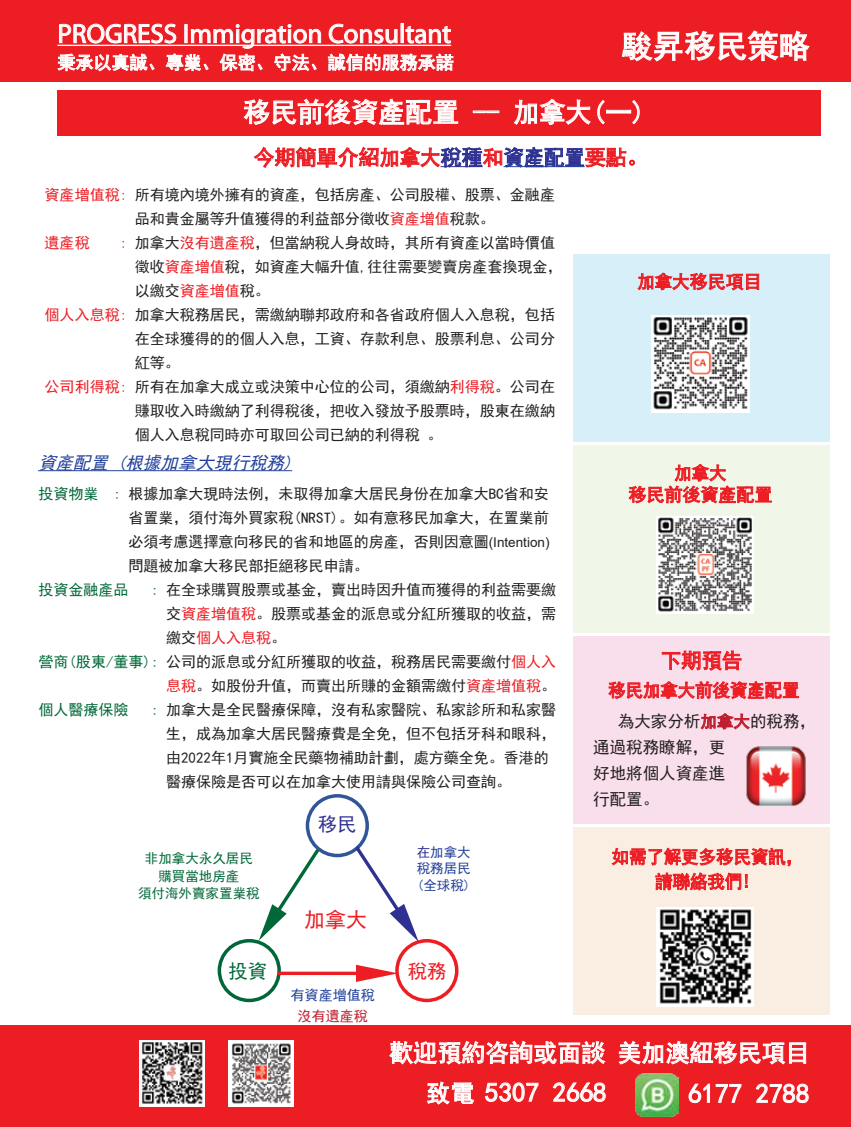
<style>
.page{position:relative;width:851px;height:1127px;background:#fff}
.page>*{position:absolute;margin:0;border:0;box-sizing:border-box;transform-origin:0 0}
.t1{font:31.5px "Sim Hei";color:#fff}
.t2{font:27px "Sim Hei";color:#fff}
.t3{font:27px "Myriad Pro";color:#fff}
.t4{font:24px "Sim Hei";color:#fff}
.t5{font:21px "Sim Hei";color:#ed1d24}
.t6{font:19.35px "Sim Hei";color:#ed1d24}
.t7{font:19.35px "Sim Hei";color:#2e3092}
.t8{font:19.35px "Sim Hei";color:#006838}
.t9{font:18px/24.6px "Sim Hei";color:#ed1d24;text-align:center}
.t10{font:18px "Sim Hei";color:#fff}
.t11{font:italic 17.55px "Sim Hei";color:#21409a}
.t12{font:16.5px/25.8px "Sim Hei";color:#231f20}
.t13{font:15px/24px "Sim Hei";color:#231f20;text-align:justify}
.t14{font:15px "Sim Hei";color:#006838}
.t15{font:15px "Sim Hei";color:#ed1d24}
.t16{font:14.1px "Sim Hei";color:#21409a}
.t17{font:14.1px "Sim Hei";color:#be1e2d}
.t18{font:13.5px/17.7px "Sim Hei";color:#006838;text-align:center}
.t19{font:13.5px/16.2px "Sim Hei";color:#21409a;text-align:justify}
.s1{color:#2e3092}
.s2{color:#21409a}
.s3{color:#ed1d24}
.s4{color:#006838}
.s5{font-family:"Arial";font-size:13.5px}
.s6{color:#231f20}
.s7{color:#be1e2d}
.s8{font-size:24px}
</style>
<div class="page">
<div style="left:0;top:0;width:850px;height:81px;background:#ed1d24"></div>
<div style="left:0;top:1025px;width:850px;height:102px;background:#ed1d24"></div>
<svg style="left:621px;top:30px;width:189px;height:32px"></svg>
<hr style="left:57px;top:45px;width:394px;height:1px;background:#fff">
<img style="left:139px;top:1041px;width:65px;height:65px">
<img style="left:228px;top:1041px;width:66px;height:65px">
<svg style="left:57px;top:23px;width:264px;height:48px"></svg>
<svg style="left:328px;top:23px;width:125px;height:59px"></svg>
<svg style="left:427px;top:1081px;width:47px;height:23px"></svg>
<svg style="left:485px;top:1082px;width:53px;height:20px"></svg>
<svg style="left:553px;top:1082px;width:52px;height:20px"></svg>
<svg style="left:688px;top:1084px;width:21px;height:19px"></svg>
<svg style="left:715px;top:1084px;width:26px;height:19px"></svg>
<svg style="left:755px;top:1083px;width:53px;height:20px"></svg>
<svg style="left:389px;top:1041px;width:216px;height:23px"></svg>
<svg style="left:618px;top:1041px;width:188px;height:24px"></svg>
<img style="left:635px;top:1073px;width:43px;height:43px">
<div style="left:305px;top:794px;width:64px;height:63px;border:4px solid #305698;border-radius:50%"></div>
<div style="left:395px;top:939px;width:63px;height:63px;border:4px solid #ed1d24;border-radius:50%"></div>
<div style="left:217px;top:939px;width:64px;height:63px;border:4px solid #006838;border-radius:50%"></div>
<svg style="left:259px;top:849px;width:60px;height:92px"></svg>
<svg style="left:355px;top:846px;width:63px;height:96px"></svg>
<svg style="left:278px;top:965px;width:120px;height:17px"></svg>
<hr style="left:38px;top:470px;width:122px;height:1px;background:#21409a">
<hr style="left:160px;top:470px;width:54px;height:1px;background:#21409a">
<hr style="left:214px;top:470px;width:78px;height:1px;background:#21409a">
<div style="left:573px;top:254px;width:256px;height:187px;background:#d6eff9"></div>
<img style="left:651px;top:315px;width:97px;height:97px">
<div style="left:573px;top:445px;width:256px;height:187px;background:#f0f7e8"></div>
<div style="left:573px;top:828px;width:256px;height:187px;background:#f9eee1"></div>
<svg style="left:611px;top:847px;width:180px;height:44px"></svg>
<div style="left:573px;top:637px;width:256px;height:187px;background:#f9deeb"></div>
<svg style="left:661px;top:650px;width:80px;height:21px"></svg>
<svg style="left:628px;top:464px;width:143px;height:39px"></svg>
<svg style="left:637px;top:272px;width:122px;height:19px"></svg>
<img style="left:656px;top:908px;width:97px;height:99px">
<img style="left:746px;top:746px;width:60px;height:60px">
<img style="left:656px;top:516px;width:97px;height:97px">
<div style="left:57px;top:90px;width:764px;height:45px;background:#ed1d24"></div>
<svg style="left:243px;top:98px;width:397px;height:70px"></svg>
<svg style="left:608px;top:681px;width:191px;height:49px"></svg>
<h2 class="t3" style="left:57px;top:17px;width:395px">PROGRESS Immigration Consultant</h2>
<p class="t10" style="left:57px;top:53px;width:398px">秉承以真誠、專業、保密、守法、誠信的服務承諾</p>
<h1 class="t1" style="left:621px;top:30px;width:190px">駿昇移民策略</h1>
<h2 class="t2" style="left:243px;top:98px;width:404px">移民前後資產配置 -- 加拿大(一)</h2>
<h3 class="t5" style="left:253px;top:147px;width:395px">今期簡單介紹加拿大<span class="s1">稅種</span>和<span class="s2">資產配置</span>要點。</h3>
<p class="t13" style="left:45px;top:182px;width:511px"><span class="s3">資產增值稅:</span> 所有境內境外擁有的資產，包括房產、公司股權、股票、金融產</p>
<p class="t13" style="left:135px;top:206px;width:361px">品和貴金屬等升值獲得的利益部分徵收<span class="s3">資產增值</span>稅款。</p>
<p class="t15" style="left:45px;top:235px;width:46px">遺產稅</p>
<p class="t13" style="left:120px;top:230px;width:436px"><span class="s3">:</span> 加拿大<span class="s3">沒有遺產稅</span>，但當納稅人身故時，其所有資產以當時價值</p>
<p class="t13" style="left:135px;top:254px;width:429px">徵收<span class="s3">資產增值</span>稅，如資產大幅升值,往往需要變賣房產套換現金，</p>
<p class="t13" style="left:135px;top:278px;width:136px">以繳交<span class="s3">資產增值</span>稅。</p>
<p class="t13" style="left:45px;top:302px;width:511px"><span class="s3">個人入息稅:</span> 加拿大稅務居民，需繳納聯邦政府和各省政府個人入息稅，包括</p>
<p class="t13" style="left:135px;top:326px;width:421px">在全球獲得的的個人入息，工資、存款利息、股票利息、公司分</p>
<p class="t13" style="left:135px;top:350px;width:46px">紅等。</p>
<p class="t13" style="left:45px;top:374px;width:511px"><span class="s3">公司利得稅:</span> 所有在加拿大成立或決策中心位的公司，須繳納<span class="s3">利得稅</span>。公司在</p>
<p class="t13" style="left:135px;top:398px;width:421px">賺取收入時繳納了利得稅後，把收入發放予股票時，股東在繳納</p>
<p class="t13" style="left:135px;top:422px;width:309px">個人入息稅同時亦可取回公司已納的利得稅 。</p>
<p class="t11" style="left:38px;top:454px;width:260px">資產配置 (根據加拿大現行稅務)</p>
<p class="t13" style="left:128px;top:482px;width:422px;text-indent:-90px"><span class="s4">投資物業 :</span> 根據加拿大現時法例，未取得加拿大居民身份在加拿大BC省和安省置業，須付海外買家稅(NRST)。如有意移民加拿大，在置業前必須考慮選擇意向移民的省和地區的房產，否則因意圖<span class="s5">(Intention)</span>問題被加拿大移民部拒絕移民申請。</p>
<p class="t14" style="left:38px;top:582px;width:91px">投資金融產品</p>
<p class="t13" style="left:151px;top:578px;width:407px"><span class="s4">:</span> 在全球購買股票或基金，賣出時因升值而獲得的利益需要繳</p>
<p class="t13" style="left:166px;top:602px;width:392px">交<span class="s3">資產增值稅</span>。股票或基金的派息或分紅所獲取的收益，需</p>
<p class="t15" style="left:166px;top:630px;width:121px"><span class="s6">繳交</span>個人入息稅<span class="s6">。</span></p>
<p class="t13" style="left:38px;top:650px;width:519px"><span class="s4">營商(股東/董事):</span> 公司的派息或分紅所獲取的收益，稅務居民需要繳付<span class="s3">個人入</span></p>
<p class="t13" style="left:166px;top:674px;width:392px"><span class="s3">息稅</span>。如股份升值，而賣出所賺的金額需繳付<span class="s3">資產增值稅</span>。</p>
<p class="t14" style="left:38px;top:702px;width:91px">個人醫療保險</p>
<p class="t13" style="left:166px;top:698px;width:392px;text-align:left;text-indent:-15px"><span class="s4">:</span> 加拿大是全民醫療保障，沒有私家醫院、私家診所和私家醫生，成為加拿大居民醫療費是全免，但不包括牙科和眼科，由2022年1月實施全民藥物補助計劃，處方藥全免。香港的醫療保險是否可以在加拿大使用請與保險公司查詢。</p>
<p class="t7" style="left:318px;top:814px;width:40px">移民</p>
<p class="t18" style="left:138px;top:849px;width:123px">非加拿大永久居民購買當地房產<br>須付海外賣家置業稅</p>
<p class="t19" style="left:416px;top:844px;width:55px"><span class="s1">在</span>加拿大稅務居民(全球稅)</p>
<p class="t8" style="left:228px;top:961px;width:40px">投資</p>
<h3 class="t5" style="left:304px;top:909px;width:64px">加拿大</h3>
<p class="t16" style="left:290px;top:988px;width:86px">有資產增值稅</p>
<p class="t17" style="left:297px;top:1008px;width:72px">沒有遺產稅</p>
<p class="t6" style="left:408px;top:961px;width:40px">稅務</p>
<p class="t9" style="left:637px;top:269px;width:126px">加拿大移民項目</p>
<p class="t9" style="left:628px;top:462px;width:145px;line-height:21.6px">加拿大<br>移民前後資產配置</p>
<h3 class="t5" style="left:661px;top:650px;width:83px">下期預告</h3>
<p class="t9" style="left:608px;top:678px;width:193px">移民加拿大前後資產配置</p>
<p class="t12" style="left:593px;top:708px;width:224px;text-indent:25px">為大家分析<span class="s7">加拿大</span>的稅務，通過稅務瞭解，更<br>好地將個人資產進<br>行配置。</p>
<p class="t9" style="left:611px;top:844px;width:193px">如需了解更多移民資訊，請聯絡我們!</p>
<h3 class="t4" style="left:389px;top:1040px;width:421px">歡迎預約咨詢或面談 美加澳紐移民項目</h3>
<h2 class="t2" style="left:426px;top:1078px;width:181px"><span class="s8">致電</span> 5307 2668</h2>
<h2 class="t2" style="left:688px;top:1080px;width:123px">6177 2788</h2>
</div>
